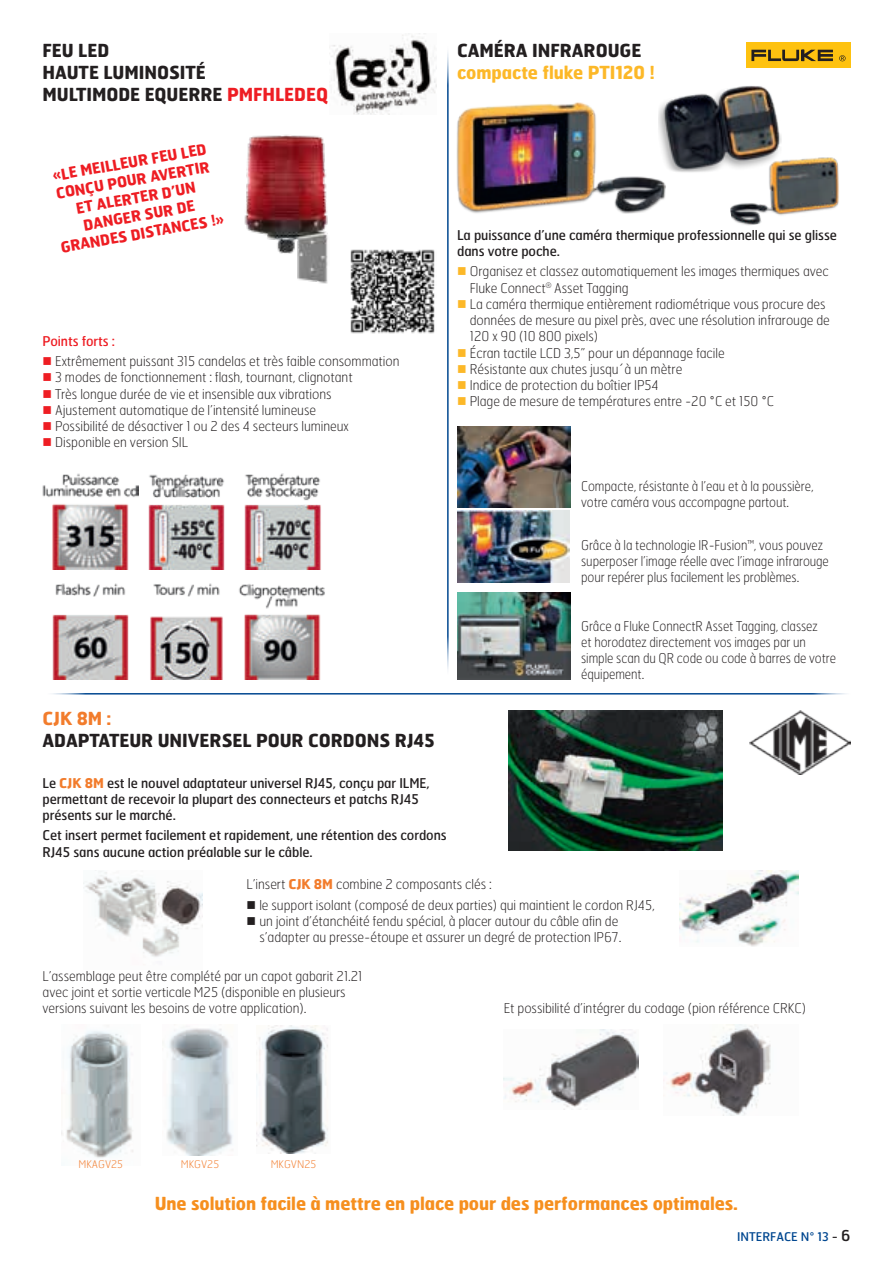
<style>
.page{position:relative;width:893px;height:1263px;background:#fff}
.page>*{position:absolute;margin:0;border:0;box-sizing:border-box;transform-origin:0 0}
.t1{font:700 18px/21.6px "Hermes";letter-spacing:-.005em;color:#231f20;scale:.95 1}
.t2{font:700 18px "Hermes";letter-spacing:-.005em;color:#f68f1e;scale:.95 1}
.t3{font:700 18px "Hermes";letter-spacing:-.005em;color:#fcb828;scale:.95 1}
.t4{font:700 18px "Hermes";color:#f27c2c;scale:.95 1}
.t5{font:700 15px/18px "Hermes";color:#ee1d23;text-align:center;scale:.95 1}
.t6{font:100 13.5px/16.2px "Hermes";letter-spacing:-.005em;color:#231f20;scale:.95 1}
.t7{font:100 13.5px/16.2px "Hermes";letter-spacing:-.005em;color:#231f20;scale:.9 1}
.t8{font:13.5px/16.2px "Hermes";letter-spacing:-.005em;color:#231f20;scale:.95 1}
.t9{font:13.5px "Hermes";letter-spacing:-.005em;color:#ee1d23;scale:.95 1}
.t10{font:12px "Hermes";color:#014790}
.t11{font:100 10.5px "Hermes";color:#f27c2c}
.s1{color:#ee1d23}
.s2{font-weight:700;color:#f27c2c}
.s3{color:#231f20}
.s4{font-size:15px;color:#231f20}
</style>
<div class="page">
<hr style="left:43px;top:693px;width:812px;height:1px;background:#014790">
<hr style="left:447px;top:43px;width:2px;height:636px;background:#014790">
<img style="left:331px;top:35px;width:105px;height:79px">
<img style="left:244px;top:135px;width:84px;height:149px">
<div style="left:746px;top:43px;width:104px;height:25px;background:#fec210"></div>
<svg style="left:751px;top:50px;width:82px;height:11px"></svg>
<svg style="left:839px;top:55px;width:6px;height:6px"></svg>
<img style="left:456px;top:102px;width:210px;height:112px">
<img style="left:730px;top:157px;width:109px;height:69px">
<img style="left:657px;top:86px;width:125px;height:90px">
<img style="left:457px;top:426px;width:113px;height:81px">
<img style="left:458px;top:510px;width:112px;height:72px">
<img style="left:457px;top:592px;width:113px;height:87px">
<img style="left:749px;top:710px;width:101px;height:64px">
<img style="left:508px;top:710px;width:215px;height:140px">
<img style="left:85px;top:871px;width:117px;height:86px">
<img style="left:680px;top:871px;width:118px;height:75px">
<img style="left:166px;top:1028px;width:67px;height:127px">
<img style="left:257px;top:1026px;width:71px;height:127px">
<img style="left:61px;top:1031px;width:72px;height:132px">
<img style="left:504px;top:1030px;width:134px;height:77px">
<img style="left:663px;top:1024px;width:108px;height:91px">
<img style="left:52px;top:583px;width:273px;height:96px">
<img style="left:43px;top:474px;width:278px;height:96px">
<img style="left:350px;top:249px;width:85px;height:85px">
<h1 class="t1" style="left:43px;top:39px;width:302px">FEU LED<br>HAUTE LUMINOSITÉ<br>MULTIMODE EQUERRE <span class="s1">PMFHLEDEQ</span></h1>
<h1 class="t1" style="left:457px;top:39px;width:195px">CAMÉRA INFRAROUGE</h1>
<h1 class="t3" style="left:457px;top:61px;width:210px">compacte fluke PTI120 !</h1>
<p class="t5" style="left:47px;top:167px;width:176px;rotate:-10deg">«LE MEILLEUR FEU LED<br>CONÇU POUR AVERTIR<br>ET ALERTER D’UN<br>DANGER SUR DE<br>GRANDES DISTANCES !»</p>
<p class="t9" style="left:43px;top:332px;width:78px">Points forts :</p>
<p class="t6" style="left:55px;top:353px;width:364px">Extrêmement puissant 315 candelas et très faible consommation 3 modes de fonctionnement : flash, tournant, clignotant<br>Très longue durée de vie et insensible aux vibrations<br>Ajustement automatique de l’intensité lumineuse<br>Possibilité de désactiver 1 ou 2 des 4 secteurs lumineux Disponible en version SIL</p>
<p class="t8" style="left:457px;top:226px;width:401px">La puissance d’une caméra thermique professionnelle qui se glisse dans votre poche.</p>
<p class="t6" style="left:470px;top:263px;width:380px">Organisez et classez automatiquement les images thermiques avec Fluke Connect<sup>®</sup> Asset Tagging<br>La caméra thermique entièrement radiométrique vous procure des données de mesure au pixel près, avec une résolution infrarouge de 120 x 90 (10 800 pixels)<br>Écran tactile LCD 3,5” pour un dépannage facile<br>Résistante aux chutes jusqu´à un mètre<br>Indice de protection du boîtier IP54<br>Plage de mesure de températures entre -20 °C et 150 °C</p>
<h1 class="t4" style="left:43px;top:707px;width:74px">CJK 8M :</h1>
<h1 class="t1" style="left:43px;top:729px;width:414px">ADAPTATEUR UNIVERSEL POUR CORDONS RJ45</h1>
<p class="t8" style="left:43px;top:774px;width:409px">Le <span class="s2">CJK 8M</span> est le nouvel adaptateur universel RJ45, conçu par ILME, permettant de recevoir la plupart des connecteurs et patchs RJ45 présents sur le marché.</p>
<p class="t8" style="left:43px;top:827px;width:427px">Cet insert permet facilement et rapidement, une rétention des cordons<br>RJ45 sans aucune action préalable sur le câble.</p>
<p class="t7" style="left:581px;top:478px;width:260px">Compacte, résistante à l’eau et à la poussière, votre caméra vous accompagne partout.</p>
<p class="t7" style="left:581px;top:536px;width:277px">Grâce à la technologie IR-Fusion™, vous pouvez superposer l’image réelle avec l’image infrarouge pour repérer plus facilement les problèmes.</p>
<p class="t7" style="left:581px;top:617px;width:285px">Grâce a Fluke ConnectR Asset Tagging, classez<br>et horodatez directement vos images par un simple scan du QR code ou code à barres de votre équipement.</p>
<p class="t6" style="left:259px;top:873px;width:418px;line-height:20.4px;text-indent:-13px">L’insert <span class="s2">CJK 8M</span> combine 2 composants clés :<br>le support isolant (composé de deux parties) qui maintient le cordon RJ45,</p>
<p class="t6" style="left:259px;top:912px;width:382px">un joint d’étanchéité fendu spécial, à placer autour du câble afin de s’adapter au presse-étoupe et assurer un degré de protection IP67.</p>
<p class="t6" style="left:43px;top:967px;width:338px">L’assemblage peut être complété par un capot gabarit 21.21 avec joint et sortie verticale M25 (disponible en plusieurs versions suivant les besoins de votre application).</p>
<p class="t6" style="left:504px;top:1000px;width:320px">Et possibilité d’intégrer du codage (pion référence CRKC)</p>
<p class="t11" style="left:79px;top:1158px;width:46px">MKAGV25</p>
<p class="t11" style="left:181px;top:1158px;width:40px">MKGV25</p>
<p class="t11" style="left:271px;top:1158px;width:47px">MKGVN25</p>
<h1 class="t2" style="left:155px;top:1192px;width:616px">Une solution facile à mettre en place pour des performances optimales.</h1>
<p class="t10" style="left:737px;top:1229px;width:115px">INTERFACE N° 13 <span class="s3">-</span> <span class="s4">6</span></p>
</div>
